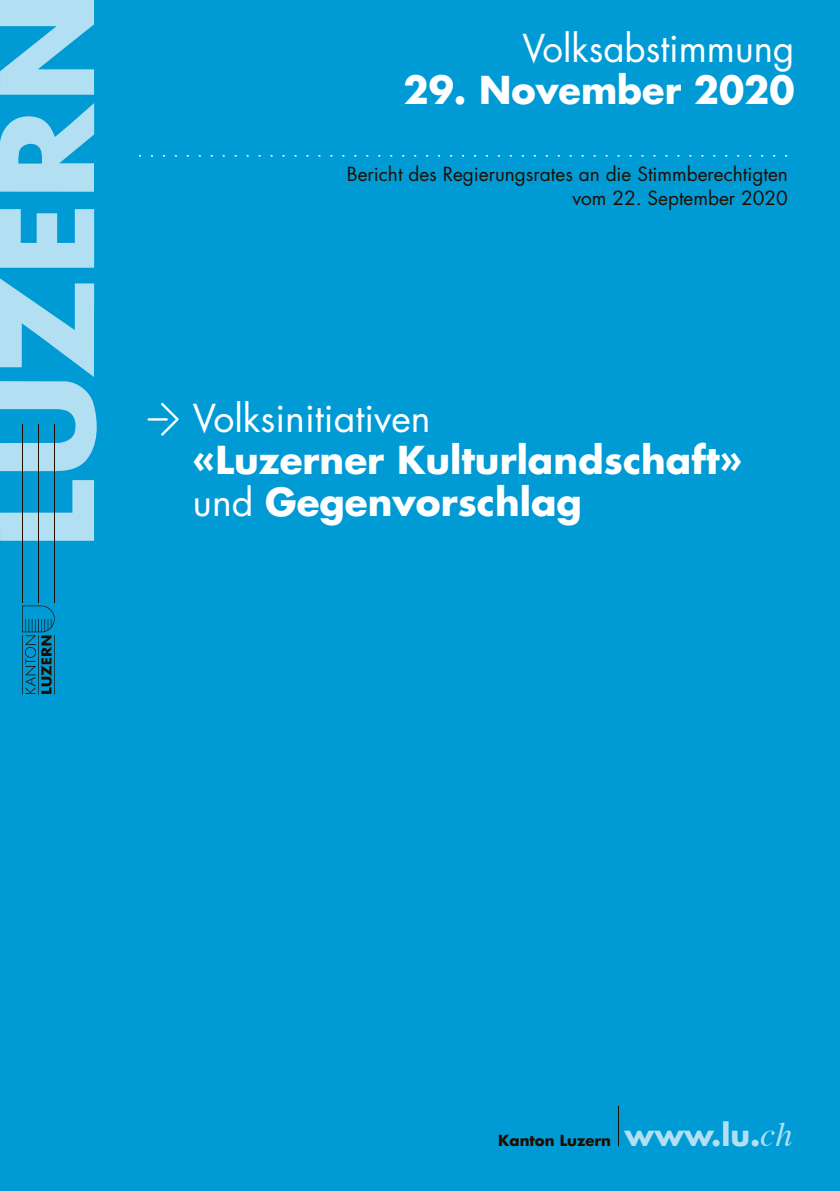
<style>
.page{position:relative;width:840px;height:1191px;background:#fff}
.page>*{position:absolute;margin:0;border:0;box-sizing:border-box;transform-origin:0 0}
.t1{font:700 37.4px/42.2px "Futura";color:#fff}
.t2{font:37.4px "Futura";color:#fff}
.t3{font:19px/24px "Futura";color:#200e00;text-align:right}
.t4{font:700 15px "Futura";color:#200e00}
.s1{font-weight:400}
.s2{font-size:29.8px;color:#fff}
.s3{font-family:"Times";font-weight:400;font-style:italic;font-size:34px;color:#fff}
</style>
<div class="page">
<div style="left:1px;top:0;width:838px;height:1191px;background:#009bd5"></div>
<svg style="left:139px;top:155px;width:647px;height:1px"></svg>
<hr style="left:617px;top:1106px;width:1px;height:39px;background:#200e00">
<svg style="left:0;top:0;width:94px;height:95px"></svg>
<svg style="left:0;top:278px;width:97px;height:193px"></svg>
<svg style="left:0;top:209px;width:94px;height:59px"></svg>
<svg style="left:0;top:480px;width:94px;height:61px"></svg>
<svg style="left:0;top:103px;width:94px;height:89px"></svg>
<hr style="left:38px;top:424px;width:1px;height:179px;background:#200e00">
<hr style="left:54px;top:424px;width:1px;height:179px;background:#200e00">
<svg style="left:22px;top:605px;width:33px;height:89px"></svg>
<hr style="left:22px;top:424px;width:1px;height:179px;background:#200e00">
<svg style="left:161px;top:403px;width:17px;height:33px"></svg>
<hr style="left:147px;top:418px;width:21px;height:2px;background:#fff">
<h1 class="t2" style="left:522px;top:22px;width:273px">Volksabstimmung</h1>
<h1 class="t1" style="left:403px;top:68px;width:392px">29. November 2020</h1>
<p class="t3" style="left:346px;top:162px;width:442px">Bericht des Regierungsrates an die Stimmberechtigten vom 22. September 2020</p>
<h1 class="t2" style="left:193px;top:392px;width:239px">Volksinitiativen</h1>
<h1 class="t1" style="left:193px;top:438px;width:550px">«Luzerner Kulturlandschaft» <span class="s1">und</span> Gegenvorschlag</h1>
<p class="t4" style="left:498px;top:1130px;width:295px">Kanton Luzern <span class="s2">www.lu.</span><span class="s3">ch</span></p>
</div>
